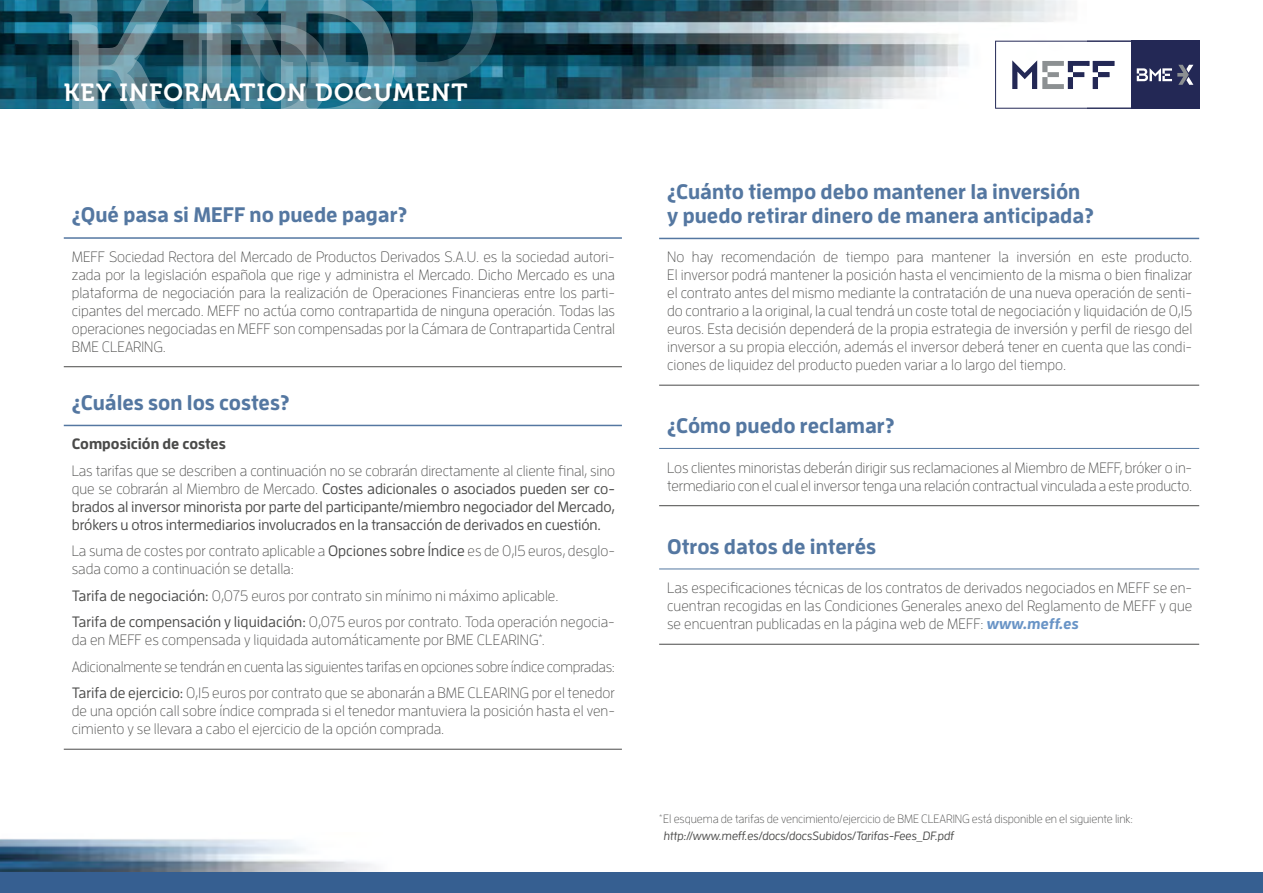
<style>
.page{position:relative;width:1263px;height:893px;background:#fff}
.page>*{position:absolute;margin:0;border:0;box-sizing:border-box;transform-origin:0 0}
.t1{font:24.6px "Museo 700";letter-spacing:.05em;color:#fff}
.t2{font:700 21px/24px "Enzo OT";color:#5477a1}
.t3{font:300 15px/18px "Enzo OT";color:#4a4a49}
.t4{font:500 15px/18px "Enzo OT";letter-spacing:-.01em;color:#4a4a49;text-align:justify}
.t5{font:700 15px "Enzo OT";color:#4a4a49}
.t6{font:300 12px/16.5px "Enzo OT";letter-spacing:-.01em;color:#4a4a49}
.s1{font-weight:300}
.s2{font-weight:500}
.s3{font-weight:700;font-style:italic;color:#6994c6}
.s4{font-weight:500;font-style:italic}
</style>
<div class="page">
<img style="left:0;top:0;width:1087px;height:109px">
<img style="left:0;top:839px;width:501px;height:34px">
<svg style="left:60px;top:0;width:437px;height:109px;background:#386b7c"></svg>
<hr style="left:659px;top:238px;width:540px;height:1px;background:#5477a1">
<hr style="left:659px;top:385px;width:540px;height:1px;background:#4a4a49">
<hr style="left:659px;top:448px;width:540px;height:1px;background:#5477a1">
<hr style="left:659px;top:505px;width:540px;height:1px;background:#4a4a49">
<hr style="left:659px;top:569px;width:540px;height:1px;background:#5477a1">
<hr style="left:659px;top:644px;width:540px;height:1px;background:#4a4a49">
<hr style="left:64px;top:237px;width:558px;height:2px;background:#5477a1">
<hr style="left:64px;top:366px;width:558px;height:1px;background:#4a4a49">
<hr style="left:64px;top:425px;width:558px;height:1px;background:#5477a1">
<hr style="left:64px;top:749px;width:558px;height:1px;background:#4a4a49">
<div style="left:1131px;top:41px;width:68px;height:68px;background:#232855"></div>
<svg style="left:995px;top:41px;width:198px;height:68px"></svg>
<div style="left:0;top:873px;width:1263px;height:20px;background:#365f91"></div>
<h1 class="t1" style="left:64px;top:79px;width:405px">KEY INFORMATION DOCUMENT</h1>
<h2 class="t2" style="left:72px;top:202px;width:337px">¿Qué pasa si MEFF no puede pagar?</h2>
<p class="t3" style="left:72px;top:247px;width:545px;text-align:justify">MEFF Sociedad Rectora del Mercado de Productos Derivados S.A.U. es la sociedad autori&shy;zada por la legislación española que rige y administra el Mercado. Dicho Mercado es una plataforma de negociación para la realización de Operaciones Financieras entre los parti&shy;cipantes del mercado. MEFF no actúa como contrapartida de ninguna operación. Todas las operaciones negociadas en MEFF son compensadas por la Cámara de Contrapartida Central BME CLEARING.</p>
<h2 class="t2" style="left:72px;top:390px;width:219px">¿Cuáles son los costes?</h2>
<p class="t5" style="left:72px;top:434px;width:156px">Composición de costes</p>
<p class="t4" style="left:72px;top:461px;width:545px"><span class="s1">Las tarifas que se describen a continuación no se cobrarán directamente al cliente final, sino que se cobrarán al Miembro de Mercado.</span> Costes adicionales o asociados pueden ser co&shy;brados al inversor minorista por parte del participante/miembro negociador del Mercado, brókers u otros intermediarios involucrados en la transacción de derivados en cuestión.</p>
<p class="t3" style="left:72px;top:541px;width:545px">La suma de costes por contrato aplicable a <span class="s2">Opciones sobre Índice</span> es de 0,15 euros, desglo&shy;sada como a continuación se detalla:</p>
<p class="t3" style="left:72px;top:582px;width:545px;line-height:26.5px"><span class="s2">Tarifa de negociación:</span> 0,075 euros por contrato sin mínimo ni máximo aplicable.<br><span class="s2">Tarifa de compensación y liquidación:</span> 0,075 euros por contrato. Toda operación negocia-</p>
<p class="t3" style="left:72px;top:626px;width:545px;line-height:26.5px">da en MEFF es compensada y liquidada automáticamente por BME CLEARING<sup>*</sup>.<br>Adicionalmente se tendrán en cuenta las siguientes tarifas en opciones sobre índice compradas:<br><span class="s2">Tarifa de ejercicio:</span> 0,15 euros por contrato que se abonarán a BME CLEARING por el tenedor</p>
<p class="t3" style="left:72px;top:701px;width:545px">de una opción call sobre índice comprada si el tenedor mantuviera la posición hasta el ven&shy;cimiento y se llevara a cabo el ejercicio de la opción comprada.</p>
<h2 class="t2" style="left:667px;top:179px;width:428px">¿Cuánto tiempo debo mantener la inversión y puedo retirar dinero de manera anticipada?</h2>
<p class="t3" style="left:667px;top:247px;width:527px;text-align:justify">No hay recomendación de tiempo para mantener la inversión en este producto.<br>El inversor podrá mantener la posición hasta el vencimiento de la misma o bien finalizar el contrato antes del mismo mediante la contratación de una nueva operación de senti&shy;do contrario a la original, la cual tendrá un coste total de negociación y liquidación de 0,15 euros. Esta decisión dependerá de la propia estrategia de inversión y perfil de riesgo del inversor a su propia elección, además el inversor deberá tener en cuenta que las condi&shy;ciones de liquidez del producto pueden variar a lo largo del tiempo.</p>
<h2 class="t2" style="left:667px;top:413px;width:229px">¿Cómo puedo reclamar?</h2>
<p class="t3" style="left:667px;top:458px;width:527px">Los clientes minoristas deberán dirigir sus reclamaciones al Miembro de MEFF, bróker o in&shy;termediario con el cual el inversor tenga una relación contractual vinculada a este producto.</p>
<h2 class="t2" style="left:667px;top:534px;width:210px">Otros datos de interés</h2>
<p class="t3" style="left:667px;top:579px;width:527px;text-align:justify">Las especificaciones técnicas de los contratos de derivados negociados en MEFF se en&shy;cuentran recogidas en las Condiciones Generales anexo del Reglamento de MEFF y que se encuentran publicadas en la página web de MEFF: <span class="s3">www.meff.es</span></p>
<p class="t6" style="left:664px;top:811px;width:471px;text-indent:-5px"><sup>*</sup>El esquema de tarifas de vencimiento/ejercicio de BME CLEARING está disponible en el siguiente link: <span class="s4">http://www.meff.es/docs/docsSubidos/Tarifas-Fees_DF.pdf</span></p>
</div>
